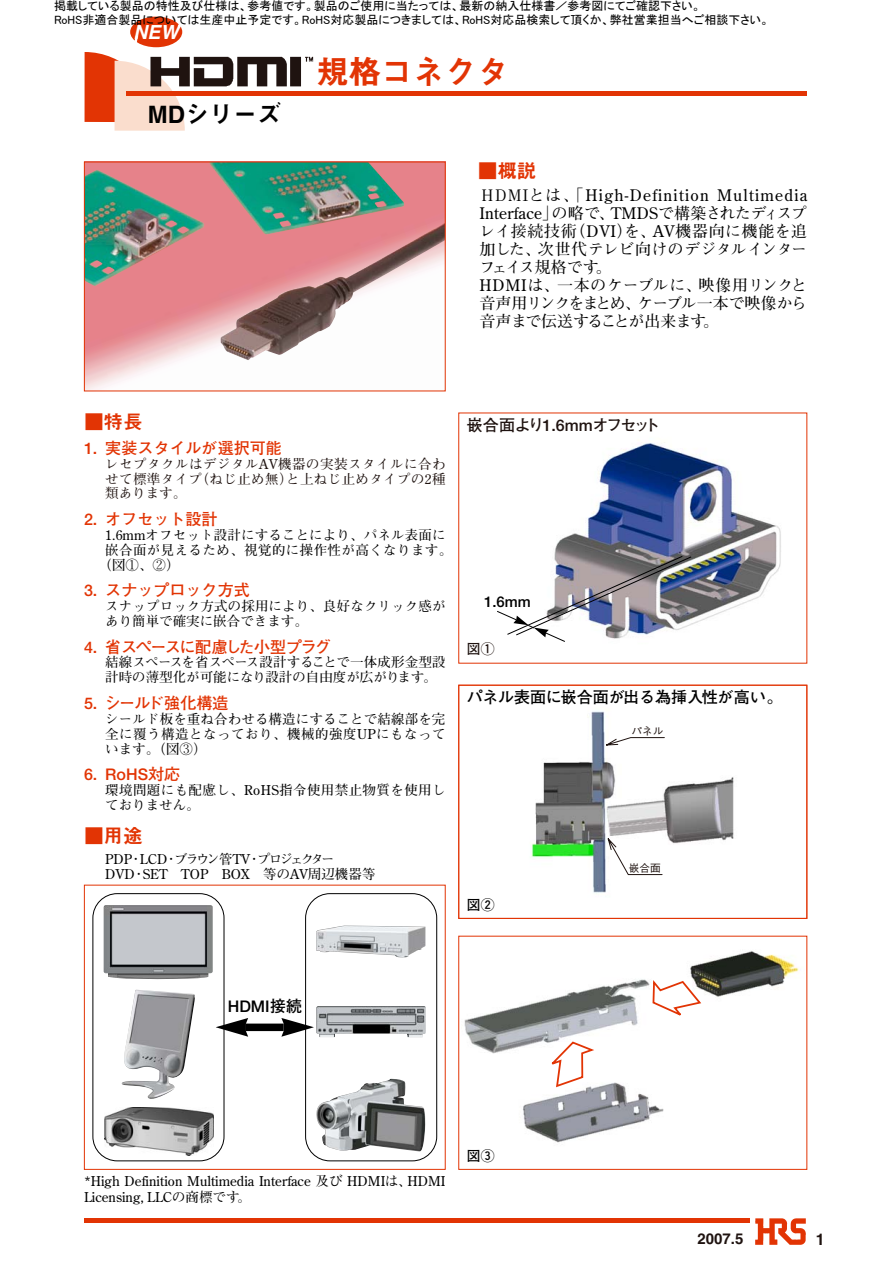
<style>
.page{position:relative;width:893px;height:1262px;background:#fff}
.page>*{position:absolute;margin:0;border:0;box-sizing:border-box;transform-origin:0 0}
.t1{font:33px "Midashi Go MB31";color:#e23404}
.t2{font:24px "Midashi Go MB31";color:#000}
.t3{font:19.5px "Midashi Go MB31";color:#e23404}
.t4{font:italic 700 19.5px "Helvetica";color:#fff}
.t5{font:700 16.05px "Futo Go B101";color:#e23404}
.t6{font:700 16.05px "Futo Go B101";color:#000}
.t7{font:700 16.05px "Futo Go B101";letter-spacing:-.075em;color:#e23404}
.t8{font:700 16.05px "Futo Go B101";letter-spacing:-.065em;color:#1f1310}
.t9{font:700 15.9px/18.1px "Futo Min A101";letter-spacing:.005em;color:#000}
.t10{font:15.9px "Midashi Go MB31";color:#1f1310}
.t11{font:700 15px "Helvetica";color:#1f1310}
.t12{font:700 14.85px "Futo Go B101";color:#000}
.t13{font:700 13.8px "Futo Go B101";color:#000}
.t14{font:700 13.8px "Futo Go B101";color:#1f1310}
.t15{font:700 13.5px/14.9px "Futo Min A101";color:#000}
.t16{font:700 13.5px/14.9px "Futo Min A101";letter-spacing:.03em;color:#000}
.t17{font:700 13.5px/14.9px "Futo Min A101";letter-spacing:.03em;color:#1f1310;text-align:justify}
.t18{font:12px/13.2px "MSP Gothic";color:#000}
.t19{font:500 10.65px "Gothic BBB";color:#1f1310}
</style>
<div class="page">
<hr style="left:84px;top:1218px;width:665px;height:4px;background:#e23404">
<img style="left:755px;top:1218px;width:50px;height:26px">
<svg style="left:84px;top:52px;width:101px;height:79px"></svg>
<div style="left:126px;top:91px;width:681px;height:5px;background:#e23404"></div>
<div style="left:130px;top:17px;width:52px;height:30px;background:#e23404;border-radius:50%"></div>
<svg style="left:134px;top:36px;width:4px;height:7px"></svg>
<img style="left:147px;top:53px;width:167px;height:36px">
<img style="left:554px;top:442px;width:227px;height:183px">
<svg style="left:84px;top:684px;width:723px;height:486px"></svg>
<img style="left:86px;top:164px;width:357px;height:196px">
<svg style="left:497px;top:555px;width:195px;height:87px"></svg>
<img style="left:461px;top:937px;width:343px;height:227px">
<svg style="left:651px;top:977px;width:51px;height:42px"></svg>
<svg style="left:545px;top:1040px;width:51px;height:48px"></svg>
<svg style="left:92px;top:893px;width:345px;height:268px"></svg>
<div style="left:246px;top:1023px;width:38px;height:8px;background:#000"></div>
<svg style="left:216px;top:1018px;width:32px;height:18px"></svg>
<svg style="left:281px;top:1018px;width:33px;height:18px"></svg>
<p class="t18" style="left:54px;top:-1px;width:716px">掲載している製品の特性及び仕様は、参考値です。製品のご使用に当たっては、最新の納入仕様書／参考図にてご確認下さい。<br>RoHS非適合製品については生産中止予定です。RoHS対応製品につきましては、RoHS対応品検索して頂くか、弊社営業担当へご相談下さい。</p>
<h3 class="t4" style="left:133px;top:25px;width:51px">NEW</h3>
<h2 class="t2" style="left:148px;top:105px;width:135px">MDシリーズ</h2>
<h1 class="t1" style="left:317px;top:59px;width:194px">規格コネクタ</h1>
<h3 class="t3" style="left:478px;top:164px;width:60px">■概説</h3>
<p class="t9" style="left:479px;top:188px;width:329px">ＨＤＭＩとは、「High-Definition Multimedia<br>Interface」の略で、TMDSで構築されたディスプレイ接続技術（DVI）を、AV機器向に機能を追加した、次世代テレビ向けのデジタルインターフェイス規格です。<br>HDMIは、一本のケーブルに、映像用リンクと音声用リンクをまとめ、ケーブル一本で映像から音声まで伝送することが出来ます。</p>
<h3 class="t3" style="left:84px;top:414px;width:60px">■特長</h3>
<p class="t5" style="left:84px;top:441px;width:199px">1. 実装スタイルが選択可能</p>
<p class="t17" style="left:105px;top:458px;width:342px">レセプタクルはデジタルAV機器の実装スタイルに合わせて標準タイプ（ねじ止め無）と上ねじ止めタイプの2種類あります。</p>
<p class="t5" style="left:84px;top:513px;width:135px">2. オフセット設計</p>
<p class="t15" style="left:105px;top:529px;width:342px">1.6mmオフセット設計にすることにより、パネル表面に</p>
<p class="t16" style="left:105px;top:544px;width:348px">嵌合面が見えるため、視覚的に操作性が高くなります。</p>
<p class="t15" style="left:98px;top:559px;width:82px">（図①、②）</p>
<p class="t5" style="left:84px;top:584px;width:167px">3. スナップロック方式</p>
<p class="t15" style="left:105px;top:600px;width:342px">スナップロック方式の採用により、良好なクリック感があり簡単で確実に嵌合できます。</p>
<p class="t7" style="left:84px;top:640px;width:248px">4. 省スペースに配慮した小型プラグ</p>
<p class="t15" style="left:105px;top:657px;width:342px">結線スペースを省スペース設計することで一体成形金型設計時の薄型化が可能になり設計の自由度が広がります。</p>
<p class="t5" style="left:84px;top:697px;width:146px">5. シールド強化構造</p>
<p class="t15" style="left:105px;top:713px;width:342px;text-align:justify">シールド板を重ね合わせる構造にすることで結線部を完全に覆う構造となっており、機械的強度UPにもなっています。（図③）</p>
<p class="t5" style="left:84px;top:768px;width:98px">6. RoHS対応</p>
<p class="t16" style="left:105px;top:784px;width:342px">環境問題にも配慮し、RoHS指令使用禁止物質を使用しておりません。</p>
<h3 class="t3" style="left:84px;top:828px;width:60px">■用途</h3>
<p class="t15" style="left:105px;top:854px;width:272px">PDP・LCD・ブラウン管TV・プロジェクター<br>DVD・SET TOP BOX 等のAV周辺機器等</p>
<p class="t8" style="left:467px;top:419px;width:195px">嵌合面より1.6mmオフセット</p>
<p class="t12" style="left:484px;top:596px;width:48px">1.6mm</p>
<p class="t14" style="left:467px;top:644px;width:29px">図①</p>
<p class="t6" style="left:467px;top:691px;width:317px">パネル表面に嵌合面が出る為挿入性が高い。</p>
<p class="t19" style="left:631px;top:727px;width:33px">パネル</p>
<p class="t13" style="left:467px;top:899px;width:29px">図②</p>
<p class="t19" style="left:629px;top:863px;width:33px">嵌合面</p>
<p class="t6" style="left:228px;top:999px;width:76px">HDMI接続</p>
<p class="t15" style="left:84px;top:1175px;width:363px;line-height:15.9px">*High Definition Multimedia Interface 及び HDMIは、HDMI<br>Licensing, LLCの商標です。</p>
<p class="t13" style="left:467px;top:1150px;width:29px">図③</p>
<p class="t11" style="left:697px;top:1233px;width:47px">2007.5</p>
<p class="t10" style="left:815px;top:1233px;width:10px">1</p>
</div>
